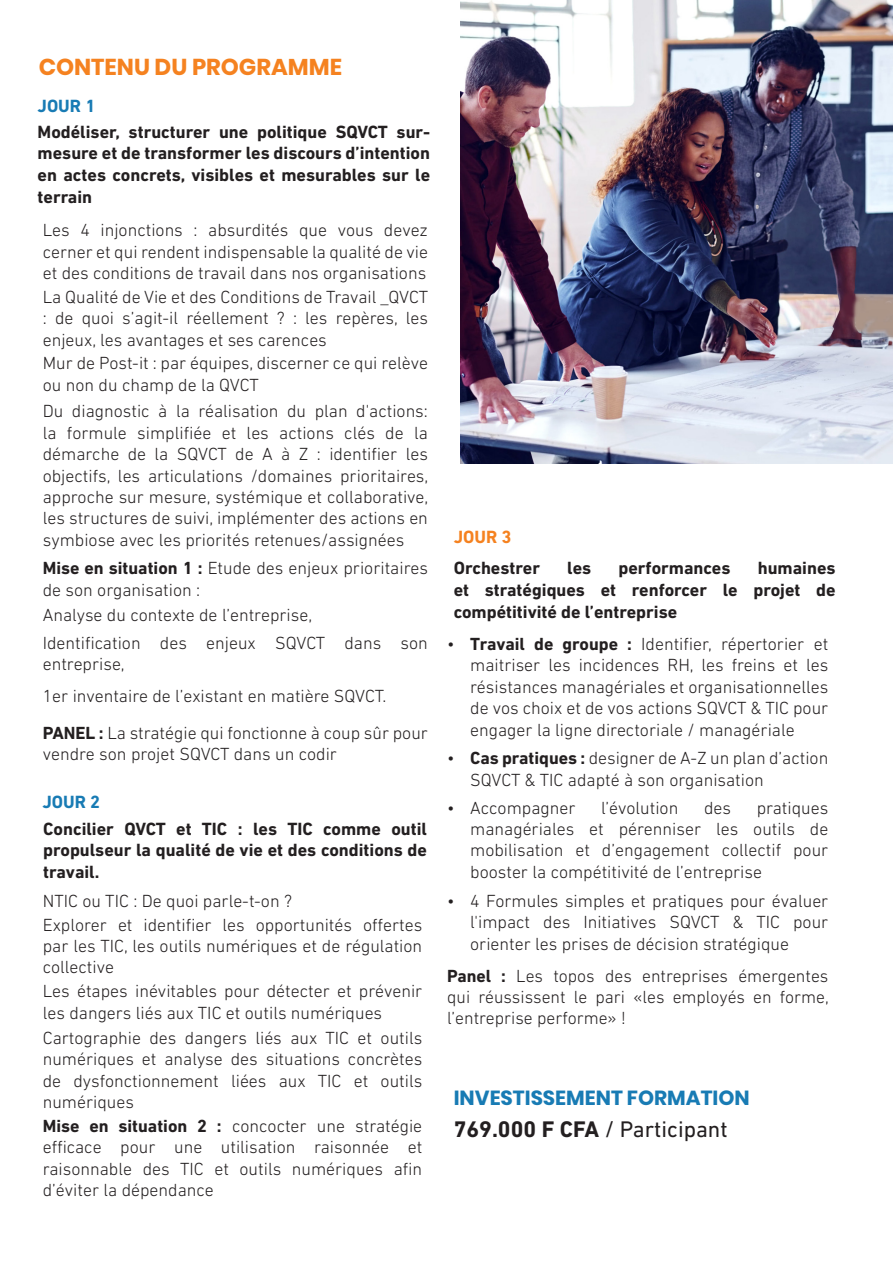
<style>
.page{position:relative;width:893px;height:1263px;background:#fff}
.page>*{position:absolute;margin:0;border:0;box-sizing:border-box;transform-origin:0 0}
.t1{font:22.95px "DIN Next LT Pro";color:#231f20}
.t2{font:700 22.95px "Poppins";color:#f58220}
.t3{font:700 20.4px "Poppins";color:#187bb4}
.t4{font:700 18px/21.6px "DIN Next LT Pro";color:#231f20;text-align:justify}
.t5{font:700 18px "DIN Next LT Pro";color:#187bb4}
.t6{font:700 18px "DIN Next LT Pro";color:#f58220}
.t7{font:300 17.85px/21.5px "DIN Next LT Pro";color:#231f20;text-align:justify}
.s1{font-weight:700}
</style>
<div class="page">
<img style="left:461px;top:0;width:432px;height:464px">
<p class="t2" style="left:39px;top:53px;width:305px">CONTENU DU PROGRAMME</p>
<p class="t5" style="left:38px;top:95px;width:59px">JOUR 1</p>
<p class="t4" style="left:38px;top:121px;width:394px">Modéliser, structurer une politique SQVCT sur&shy;mesure et de transformer les discours d’intention en actes concrets, visibles et mesurables sur le terrain</p>
<p class="t7" style="left:43px;top:219px;width:387px">Les 4 injonctions : absurdités que vous devez cerner et qui rendent indispensable la qualité de vie et des conditions de travail dans nos organisations</p>
<p class="t7" style="left:43px;top:286px;width:387px">La Qualité de Vie et des Conditions de Travail _QVCT : de quoi s’agit-il réellement ? : les repères, les enjeux, les avantages et ses carences</p>
<p class="t7" style="left:43px;top:352px;width:387px">Mur de Post-it : par équipes, discerner ce qui relève ou non du champ de la QVCT</p>
<p class="t7" style="left:43px;top:400px;width:387px">Du diagnostic à la réalisation du plan d'actions: la formule simplifiée et les actions clés de la démarche de la SQVCT de A à Z : identifier les objectifs, les articulations /domaines prioritaires, approche sur mesure, systémique et collaborative, les structures de suivi, implémenter des actions en symbiose avec les priorités retenues/assignées</p>
<p class="t7" style="left:43px;top:557px;width:387px"><span class="s1">Mise en situation 1 :</span> Etude des enjeux prioritaires de son organisation :</p>
<p class="t7" style="left:43px;top:604px;width:271px">Analyse du contexte de l’entreprise,</p>
<p class="t7" style="left:43px;top:631px;width:387px">Identification des enjeux SQVCT dans son entreprise,</p>
<p class="t7" style="left:43px;top:685px;width:345px">1er inventaire de l’existant en matière SQVCT.</p>
<p class="t7" style="left:43px;top:722px;width:387px"><span class="s1">PANEL :</span> La stratégie qui fonctionne à coup sûr pour vendre son projet SQVCT dans un codir</p>
<p class="t5" style="left:43px;top:791px;width:59px">JOUR 2</p>
<p class="t4" style="left:43px;top:818px;width:385px">Concilier QVCT et TIC : les TIC comme outil propulseur la qualité de vie et des conditions de travail.</p>
<p class="t7" style="left:43px;top:890px;width:251px">NTIC ou TIC : De quoi parle-t-on ?</p>
<p class="t7" style="left:43px;top:914px;width:381px">Explorer et identifier les opportunités offertes par les TIC, les outils numériques et de régulation collective</p>
<p class="t7" style="left:43px;top:980px;width:381px">Les étapes inévitables pour détecter et prévenir les dangers liés aux TIC et outils numériques</p>
<p class="t7" style="left:43px;top:1027px;width:381px">Cartographie des dangers liés aux TIC et outils numériques et analyse des situations concrètes de dysfonctionnement liées aux TIC et outils numériques</p>
<p class="t7" style="left:43px;top:1115px;width:381px"><span class="s1">Mise en situation 2 :</span> concocter une stratégie efficace pour une utilisation raisonnée et raisonnable des TIC et outils numériques afin d’éviter la dépendance</p>
<p class="t6" style="left:454px;top:526px;width:59px">JOUR 3</p>
<p class="t4" style="left:454px;top:557px;width:88px">Orchestrer</p>
<p class="t4" style="left:567px;top:557px;width:26px">les</p>
<p class="t4" style="left:619px;top:557px;width:113px">performances</p>
<p class="t4" style="left:454px;top:557px;width:383px;text-indent:304px">humaines et stratégiques et renforcer le projet de compétitivité de l’entreprise</p>
<p class="t7" style="left:447px;top:633px;width:9px">•</p>
<p class="t7" style="left:470px;top:633px;width:360px"><span class="s1">Travail de groupe :</span> Identifier, répertorier et maitriser les incidences RH, les freins et les résistances managériales et organisationnelles de vos choix et de vos actions SQVCT &amp; TIC pour engager la ligne directoriale / managériale</p>
<p class="t7" style="left:447px;top:747px;width:9px">•</p>
<p class="t7" style="left:470px;top:747px;width:360px"><span class="s1">Cas pratiques :</span> designer de A-Z un plan d’action<br>SQVCT &amp; TIC adapté à son organisation</p>
<p class="t7" style="left:447px;top:796px;width:9px">•</p>
<p class="t7" style="left:470px;top:796px;width:107px">Accompagner</p>
<p class="t7" style="left:601px;top:796px;width:79px">l’évolution</p>
<p class="t7" style="left:704px;top:796px;width:29px">des</p>
<p class="t7" style="left:470px;top:796px;width:360px;text-indent:286px">pratiques managériales et pérenniser les outils de mobilisation et d’engagement collectif pour booster la compétitivité de l’entreprise</p>
<p class="t7" style="left:447px;top:890px;width:9px">•</p>
<p class="t7" style="left:470px;top:890px;width:360px">4 Formules simples et pratiques pour évaluer l'impact des Initiatives SQVCT &amp; TIC pour orienter les prises de décision stratégique</p>
<p class="t7" style="left:447px;top:964px;width:383px"><span class="s1">Panel :</span> Les topos des entreprises émergentes qui réussissent le pari «les employés en forme, l’entreprise performe» !</p>
<p class="t3" style="left:454px;top:1086px;width:298px">INVESTISSEMENT FORMATION</p>
<p class="t1" style="left:454px;top:1115px;width:275px"><span class="s1">769.000 F CFA</span> / Participant</p>
</div>
